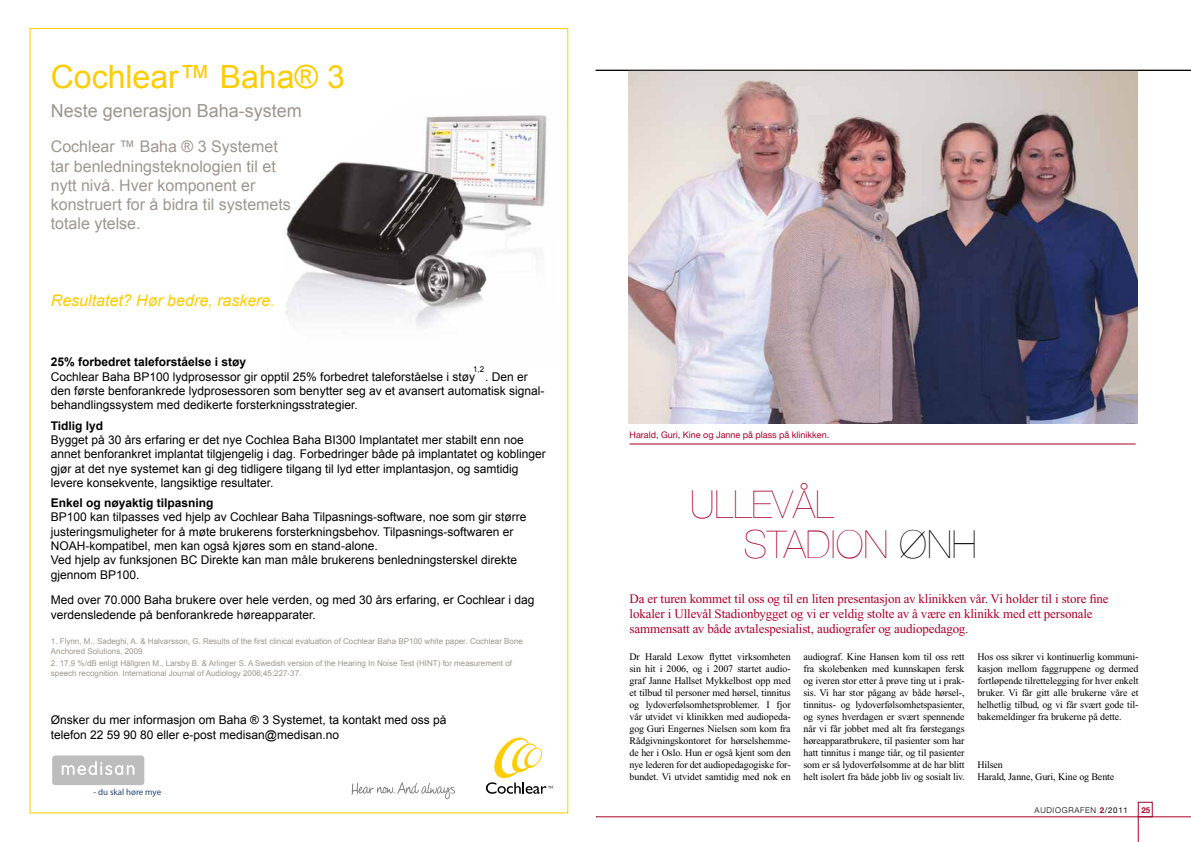
<style>
.page{position:relative;width:1191px;height:842px;background:#fff}
.page>*{position:absolute;margin:0;border:0;box-sizing:border-box;transform-origin:0 0}
.t1{font:200 38.5px/40.7px "Helvetica Neue";color:#a8002b}
.t2{font:32px "Arial";color:#fc0}
.t3{font:18px "Arial";color:#9f9690}
.t4{font:16px/19.2px "Arial";color:#9f9690}
.t5{font:italic 16px "Arial";color:#fc0}
.t6{font:13px/15px "Times New Roman";letter-spacing:-.01em;color:#a8002b}
.t7{font:12px/14.4px "Arial";color:#000}
.t8{font:700 12px "Arial";color:#000}
.t9{font:10px/12px "Times New Roman";letter-spacing:-.01em;color:#000;text-align:justify}
.t10{font:9px "Helvetica Neue";color:#a8002b}
.t11{font:8.9px "Myriad Roman+WXBQNW";color:#24447f}
.t12{font:8px/9.6px "Arial";color:#9f9690}
.t13{font:300 8px "Helvetica Neue";color:#000}
.t14{font:8px "Helvetica Neue";color:#000}
.t15{font:8px "Arial";color:#000}
.t16{font:700 8px "Helvetica Neue";color:#a8002b}
.s1{color:#000}
.s2{font-weight:300}
.s3{font-weight:700;color:#a8002b}
</style>
<div class="page">
<div style="left:1138px;top:802px;width:14px;height:15px;border:1px solid #a8002b"></div>
<hr style="left:597px;top:817px;width:594px;height:1px;background:#a8002b">
<svg style="left:1138px;top:817px;width:1px;height:25px"></svg>
<hr style="left:0;top:817px;width:597px;height:1px;background:#a8002b">
<img style="left:629px;top:71px;width:508px;height:353px">
<hr style="left:629px;top:444px;width:506px;height:1px;background:#a8002b">
<svg style="left:0;top:28px;width:596px;height:790px"></svg>
<hr style="left:595px;top:70px;width:596px;height:1px;background:#000">
<h2 class="t2" style="left:51px;top:56px;width:295px">Cochlear™ Baha® 3</h2>
<h3 class="t3" style="left:51px;top:99px;width:253px">Neste generasjon Baha-system</h3>
<h3 class="t4" style="left:51px;top:137px;width:242px">Cochlear ™ Baha ® 3 Systemet tar benledningsteknologien til et nytt nivå. Hver komponent er konstruert for å bidra til systemets totale ytelse.</h3>
<h3 class="t5" style="left:51px;top:290px;width:226px">Resultatet? Hør bedre, raskere.</h3>
<p class="t8" style="left:51px;top:354px;width:197px">25% forbedret taleforståelse i støy</p>
<p class="t7" style="left:51px;top:369px;width:495px">Cochlear Baha BP100 lydprosessor gir opptil 25% forbedret taleforståelse i støy . Den er den første benforankrede lydprosessoren som benytter seg av et avansert automatisk signal&shy;behandlingssystem med dedikerte forsterkningsstrategier.</p>
<p class="t8" style="left:51px;top:417px;width:54px">Tidlig lyd</p>
<p class="t7" style="left:51px;top:433px;width:496px">Bygget på 30 års erfaring er det nye Cochlea Baha BI300 Implantatet mer stabilt enn noe annet benforankret implantat tilgjengelig i dag. Forbedringer både på implantatet og koblinger gjør at det nye systemet kan gi deg tidligere tilgang til lyd etter implantasjon, og samtidig levere konsekvente, langsiktige resultater.</p>
<p class="t8" style="left:51px;top:495px;width:164px">Enkel og nøyaktig tilpasning</p>
<p class="t7" style="left:51px;top:510px;width:477px">BP100 kan tilpasses ved hjelp av Cochlear Baha Tilpasnings-software, noe som gir større justeringsmuligheter for å møte brukerens forsterkningsbehov. Tilpasnings-softwaren er NOAH-kompatibel, men kan også kjøres som en stand-alone.<br>Ved hjelp av funksjonen BC Direkte kan man måle brukerens benledningsterskel direkte gjennom BP100.</p>
<p class="t7" style="left:51px;top:593px;width:485px">Med over 70.000 Baha brukere over hele verden, og med 30 års erfaring, er Cochlear i dag verdensledende på benforankrede høreapparater.</p>
<p class="t15" style="left:473px;top:364px;width:13px">1,2</p>
<p class="t12" style="left:51px;top:636px;width:473px">1. Flynn, M., Sadeghi, A. &amp; Halvarsson, G. Results of the first clinical evaluation of Cochlear Baha BP100 white paper. Cochlear Bone<br>Anchored Solutions, 2009.</p>
<p class="t12" style="left:51px;top:659px;width:462px">2. 17,9 %/dB enligt Hällgren M., Larsby B. &amp; Arlinger S. A Swedish version of the Hearing In Noise Test (HINT) for measurement of speech recognition. International Journal of Audiology 2006;45:227-37.</p>
<p class="t7" style="left:51px;top:713px;width:397px">Ønsker du mer informasjon om Baha ® 3 Systemet, ta kontakt med oss på telefon 22 59 90 80 eller e-post medisan@medisan.no</p>
<p class="t11" style="left:94px;top:787px;width:69px">- du skal høre mye</p>
<p class="t10" style="left:629px;top:429px;width:201px">Harald, Guri, Kine og Janne på plass på klinikken.</p>
<h1 class="t1" style="left:743px;top:483px;width:208px;text-indent:-54px">ULLEVÅL<br>STADION <span class="s1">ØNH</span></h1>
<p class="t6" style="left:629px;top:591px;width:481px">Da er turen kommet til oss og til en liten presentasjon av klinikken vår. Vi holder til i store fine lokaler i Ullevål Stadionbygget og vi er veldig stolte av å være en klinikk med ett personale sammensatt av både avtalespesialist, audiografer og audiopedagog.</p>
<p class="t9" style="left:629px;top:651px;width:163px">Dr Harald Lexow flyttet virksomheten sin hit i 2006, og i 2007 startet audio&shy;graf Janne Hallset Mykkelbost opp med et tilbud til personer med hørsel, tinnitus og lydoverfølsomhetsproblemer. I fjor vår utvidet vi klinikken med audiopeda&shy;gog Guri Engernes Nielsen som kom fra Rådgivningskontoret for hørselshemme&shy;de her i Oslo. Hun er også kjent som den nye lederen for det audiopedagogiske for&shy;bundet. Vi utvidet samtidig med nok en</p>
<p class="t9" style="left:803px;top:651px;width:163px">audiograf. Kine Hansen kom til oss rett fra skolebenken med kunnskapen fersk og iveren stor etter å prøve ting ut i prak&shy;sis. Vi har stor pågang av både hørsel-, tinnitus- og lydoverfølsomhetspasienter, og synes hverdagen er svært spennende når vi får jobbet med alt fra førstegangs høreapparatbrukere, til pasienter som har hatt tinnitus i mange tiår, og til pasienter som er så lydoverfølsomme at de har blitt helt isolert fra både jobb liv og sosialt liv.</p>
<p class="t9" style="left:977px;top:651px;width:163px">Hos oss sikrer vi kontinuerlig kommuni&shy;kasjon mellom faggruppene og dermed fortløpende tilrettelegging for hver enkelt bruker. Vi får gitt alle brukerne våre et helhetlig tilbud, og vi får svært gode til&shy;bakemeldinger fra brukerne på dette.</p>
<p class="t9" style="left:977px;top:759px;width:138px">Hilsen<br>Harald, Janne, Guri, Kine og Bente</p>
<p class="t13" style="left:1034px;top:805px;width:7px">AUDIOGRAFE</p>
<p class="t14" style="left:1090px;top:805px;width:39px"><span class="s2">N</span> <span class="s3">2</span>/2011</p>
<p class="t16" style="left:1141px;top:805px;width:10px">25</p>
</div>
